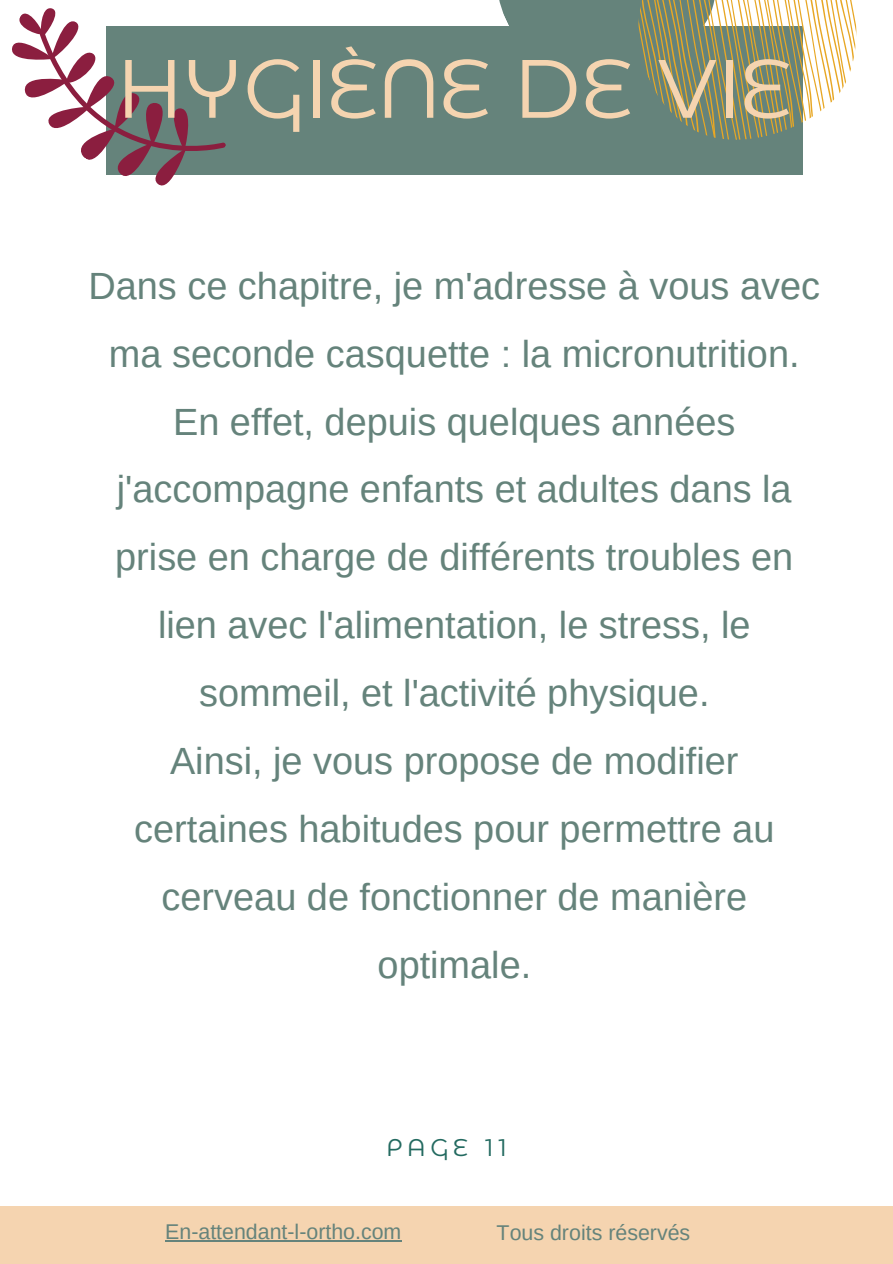
<style>
.page{position:relative;width:893px;height:1264px;background:#fff}
.page>*{position:absolute;margin:0;border:0;box-sizing:border-box;transform-origin:0 0}
.t1{font:82.5px "Eastman Roman Alt";color:#f5d4b0}
.t2{font:37.95px/67.9px "Arimo";color:#65837b;text-align:center}
.t3{font:24.15px "Eastman Roman Alt";letter-spacing:.2em;color:#236a60}
.t4{font:21.45px "Arimo";color:#65837b}
.t5{font:21.3px "Arimo";color:#65837b}
</style>
<div class="page">
<div style="left:106px;top:26px;width:696px;height:148px;background:#65837b"></div>
<svg style="left:499px;top:0;width:358px;height:152px"></svg>
<svg style="left:12px;top:8px;width:217px;height:178px"></svg>
<div style="left:0;top:1206px;width:892px;height:57px;background:#f5d4b0"></div>
<hr style="left:165px;top:1240px;width:236px;height:1px;background:#65837b">
<h1 class="t1" style="left:117px;top:57px;width:676px">HYGIÈNE DE VIE</h1>
<p class="t2" style="left:88px;top:251px;width:733px">Dans ce chapitre, je m'adresse à vous avec ma seconde casquette : la micronutrition.<br>En effet, depuis quelques années j'accompagne enfants et adultes dans la prise en charge de différents troubles en lien avec l'alimentation, le stress, le sommeil, et l'activité physique.<br>Ainsi, je vous propose de modifier certaines habitudes pour permettre au cerveau de fonctionner de manière optimale.</p>
<p class="t3" style="left:387px;top:1138px;width:121px">PAGE 11</p>
<p class="t5" style="left:165px;top:1219px;width:238px">En-attendant-l-ortho.com</p>
<p class="t4" style="left:496px;top:1220px;width:195px">Tous droits réservés</p>
</div>
